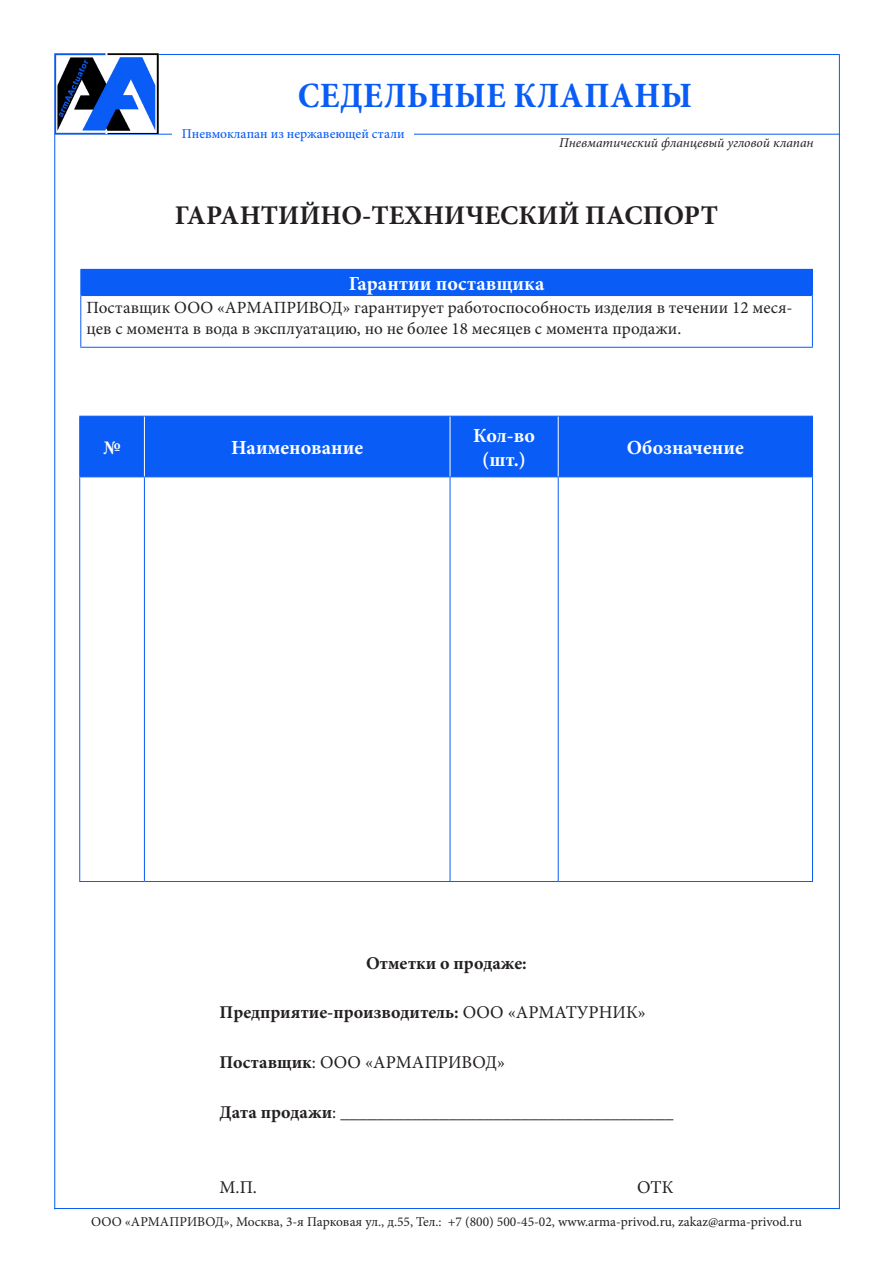
<style>
.page{position:relative;width:893px;height:1263px;background:#fff}
.page>*{position:absolute;margin:0;border:0;box-sizing:border-box;transform-origin:0 0}
.t1{font:700 condensed 36px "Minion Pro";letter-spacing:.01em;color:#095cf6}
.t2{font:700 27px "Minion Pro";color:#231f20}
.t3{font:700 19.95px/24px "Minion Pro";color:#fff;text-align:center}
.t4{font:18px "Minion Pro";color:#231f20}
.t5{font:700 18px "Minion Pro";color:#231f20}
.t6{font:17.1px/20.5px "Minion Pro";color:#231f20}
.t7{font:13.5px "Minion Pro";color:#231f20}
.t8{font:italic 13.5px "Minion Pro";letter-spacing:-.005em;color:#231f20}
.t9{font:500 13.5px "Minion Pro";color:#095cf6}
.s1{font-weight:400}
.s2{font-weight:700}
</style>
<div class="page">
<hr style="left:55px;top:134px;width:785px;height:1px;background:#095cf6">
<hr style="left:54px;top:54px;width:785px;height:1px;background:#095cf6">
<hr style="left:54px;top:1208px;width:785px;height:1px;background:#095cf6">
<hr style="left:839px;top:54px;width:1px;height:1155px;background:#095cf6">
<hr style="left:54px;top:54px;width:1px;height:1155px;background:#095cf6">
<div style="left:173px;top:127px;width:241px;height:12px;background:#fff"></div>
<img style="left:55px;top:53px;width:104px;height:81px">
<div style="left:81px;top:269px;width:731px;height:26px;background:#095cf6"></div>
<hr style="left:81px;top:295px;width:731px;height:1px;background:#095cf6">
<hr style="left:80px;top:269px;width:733px;height:1px;background:#095cf6">
<svg style="left:80px;top:270px;width:1px;height:25px"></svg>
<svg style="left:812px;top:270px;width:1px;height:25px"></svg>
<hr style="left:80px;top:295px;width:1px;height:52px;background:#095cf6">
<hr style="left:812px;top:295px;width:1px;height:52px;background:#095cf6">
<hr style="left:80px;top:347px;width:733px;height:1px;background:#095cf6">
<div style="left:80px;top:417px;width:732px;height:59px;background:#095cf6"></div>
<hr style="left:79px;top:477px;width:1px;height:404px;background:#095cf6">
<hr style="left:144px;top:477px;width:1px;height:404px;background:#095cf6">
<hr style="left:450px;top:477px;width:1px;height:404px;background:#095cf6">
<hr style="left:558px;top:477px;width:1px;height:404px;background:#095cf6">
<hr style="left:812px;top:477px;width:1px;height:404px;background:#095cf6">
<hr style="left:79px;top:881px;width:65px;height:1px;background:#095cf6">
<hr style="left:144px;top:881px;width:306px;height:1px;background:#095cf6">
<hr style="left:450px;top:881px;width:108px;height:1px;background:#095cf6">
<hr style="left:558px;top:881px;width:255px;height:1px;background:#095cf6">
<hr style="left:79px;top:416px;width:65px;height:1px;background:#095cf6">
<hr style="left:79px;top:417px;width:1px;height:59px;background:#095cf6">
<hr style="left:144px;top:416px;width:306px;height:1px;background:#095cf6">
<hr style="left:450px;top:416px;width:108px;height:1px;background:#095cf6">
<hr style="left:558px;top:416px;width:255px;height:1px;background:#095cf6">
<hr style="left:812px;top:417px;width:1px;height:59px;background:#095cf6">
<hr style="left:79px;top:476px;width:65px;height:1px;background:#095cf6">
<hr style="left:144px;top:476px;width:306px;height:1px;background:#095cf6">
<hr style="left:450px;top:476px;width:108px;height:1px;background:#095cf6">
<hr style="left:558px;top:476px;width:255px;height:1px;background:#095cf6">
<hr style="left:144px;top:417px;width:1px;height:59px;background:#fff">
<hr style="left:450px;top:417px;width:1px;height:59px;background:#fff">
<hr style="left:558px;top:417px;width:1px;height:59px;background:#fff">
<p class="t1" style="left:298px;top:71px;width:396px">СЕДЕЛЬНЫЕ КЛАПАНЫ</p>
<p class="t9" style="left:182px;top:125px;width:224px">Пневмоклапан из нержавеющей стали</p>
<p class="t8" style="left:559px;top:133px;width:256px">Пневматический фланцевый угловой клапан</p>
<p class="t2" style="left:175px;top:197px;width:545px">ГАРАНТИЙНО-ТЕХНИЧЕСКИЙ ПАСПОРТ</p>
<p class="t3" style="left:349px;top:271px;width:197px">Гарантии поставщика</p>
<p class="t6" style="left:87px;top:298px;width:708px">Поставщик ООО «АРМАПРИВОД» гарантирует работоспособность изделия в течении 12 меся&shy;цев с момента в вода в эксплуатацию, но не более 18 месяцев с момента продажи.</p>
<p class="t3" style="left:103px;top:435px;width:19px">№</p>
<p class="t3" style="left:231px;top:435px;width:134px">Наименование</p>
<p class="t3" style="left:473px;top:423px;width:63px">Кол-во (шт.)</p>
<p class="t3" style="left:627px;top:435px;width:118px">Обозначение</p>
<p class="t5" style="left:366px;top:950px;width:162px">Отметки о продаже:</p>
<p class="t5" style="left:220px;top:1000px;width:428px">Предприятие-производитель: <span class="s1">ООО «АРМАТУРНИК»</span></p>
<p class="t4" style="left:220px;top:1050px;width:287px"><span class="s2">Поставщик</span>: ООО «АРМАПРИВОД»</p>
<p class="t4" style="left:220px;top:1100px;width:455px"><span class="s2">Дата продажи</span>: _____________________________________</p>
<p class="t4" style="left:220px;top:1175px;width:39px">М.П.</p>
<p class="t4" style="left:637px;top:1175px;width:38px">ОТК</p>
<p class="t7" style="left:91px;top:1212px;width:712px">ООО «АРМАПРИВОД», Москва, 3-я Парковая ул., д.55, Тел.: +7 (800) 500-45-02, www.arma-privod.ru, zakaz@arma-privod.ru</p>
</div>
